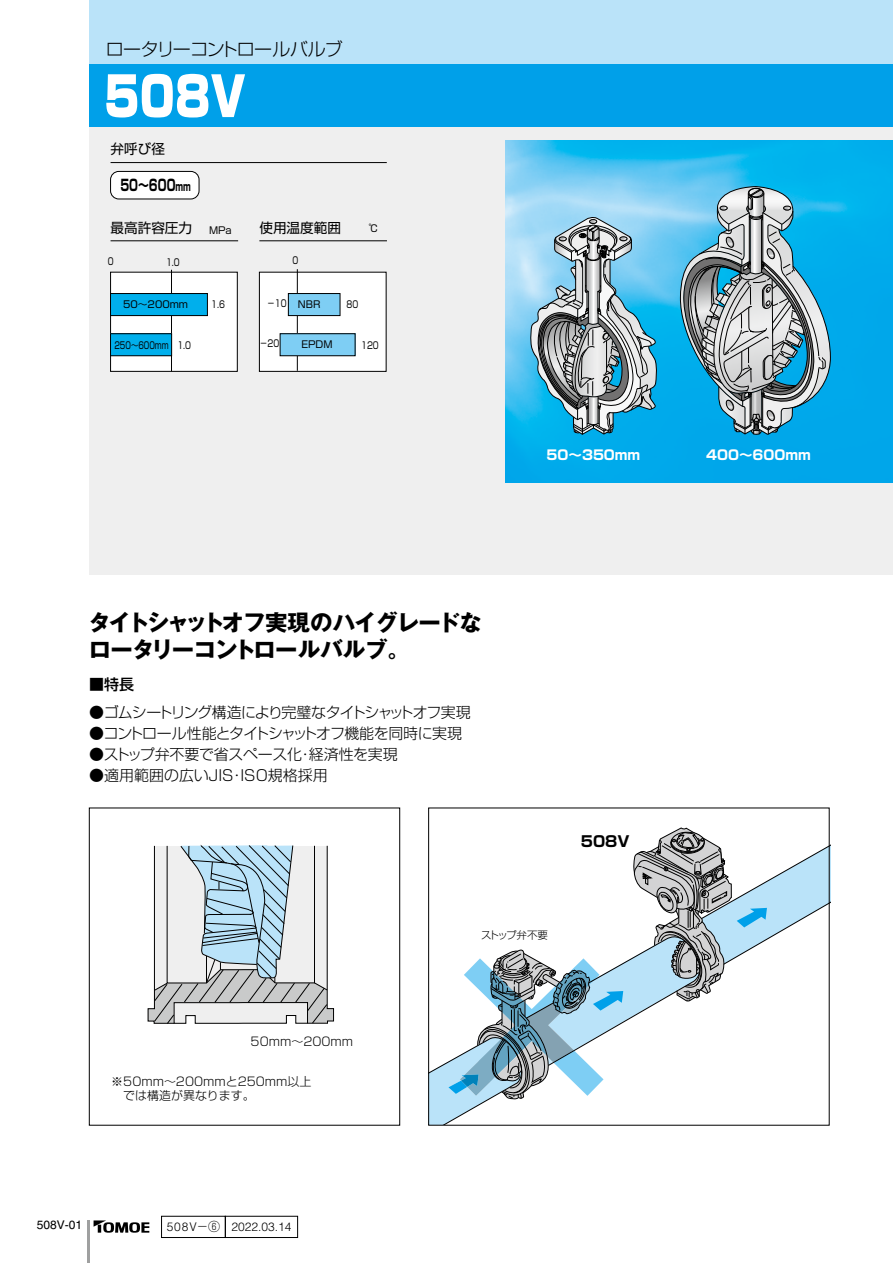
<style>
.page{position:relative;width:893px;height:1263px;background:#fff}
.page>*{position:absolute;margin:0;border:0;box-sizing:border-box;transform-origin:0 0}
.t1{font:700 22.5px/26.8px "Gothic MB101 Pro";letter-spacing:-.05em;color:#000}
.t2{font:300 18px "Shin Go Pro";letter-spacing:-.045em;color:#000}
.t3{font:700 15.6px "Shin Go Pro";color:#000;scale:.7 1}
.t4{font:300 15px/21px "Shin Go Pro";letter-spacing:-.03em;color:#000}
.t5{font:300 15px "Shin Go Pro";letter-spacing:-.075em;color:#000}
.t6{font:300 15px "Shin Go Pro";color:#000}
.t7{font:700 15px "Shin Go Pro";color:#000}
.t8{font:500 15px "Shin Go Pro";color:#000}
.t9{font:13.65px "Shin Go Pro";color:#000}
.t10{font:700 13.5px "Shin Go Pro";color:#fff}
.t11{font:300 12px/14.4px "Shin Go Pro";color:#000}
.t12{font:300 12px "Helvetica";color:#000}
.t13{font:12px "Helvetica";color:#000}
.t14{font:700 11.7px "Shin Go Pro";color:#000;scale:.7 1}
.t15{font:300 10.5px "Shin Go Pro";letter-spacing:-.08em;color:#000}
.t16{font:9.75px "Shin Go Pro";color:#000;scale:.8 1}
.t17{font:9.75px "Shin Go Pro";color:#000}
.t18{font:9.75px "Shin Go Pro";color:#000;scale:.75 1}
.s1{font-family:"Shin Go Pro"}
</style>
<div class="page">
<svg style="left:94px;top:1220px;width:12px;height:7px"></svg>
<svg style="left:98px;top:1222px;width:51px;height:11px"></svg>
<hr style="left:87px;top:1220px;width:3px;height:43px;background:#9fa0a0">
<div style="left:89px;top:808px;width:311px;height:317px;border:1px solid #000"></div>
<div style="left:89px;top:0;width:804px;height:574px;background:#efefef"></div>
<div style="left:89px;top:64px;width:804px;height:63px;background:#00a0e9"></div>
<div style="left:89px;top:0;width:804px;height:64px;background:#bae3f9"></div>
<img style="left:505px;top:141px;width:388px;height:341px">
<svg style="left:529px;top:216px;width:129px;height:219px"></svg>
<svg style="left:680px;top:187px;width:151px;height:264px"></svg>
<svg style="left:148px;top:844px;width:186px;height:180px"></svg>
<svg style="left:429px;top:828px;width:401px;height:297px"></svg>
<hr style="left:111px;top:162px;width:276px;height:1px;background:#000">
<hr style="left:111px;top:241px;width:127px;height:1px;background:#000">
<hr style="left:259px;top:241px;width:128px;height:1px;background:#000">
<div style="left:111px;top:272px;width:126px;height:99px;background:#fff"></div>
<div style="left:110px;top:272px;width:127px;height:100px;border:1px solid #000"></div>
<hr style="left:171px;top:270px;width:1px;height:101px;background:#000">
<div style="left:259px;top:272px;width:127px;height:99px;background:#fff"></div>
<div style="left:259px;top:272px;width:127px;height:100px;border:1px solid #000"></div>
<hr style="left:297px;top:269px;width:1px;height:102px;background:#000">
<div style="left:111px;top:171px;width:88px;height:28px;background:#fff;border-radius:8px"></div>
<div style="left:110px;top:171px;width:89px;height:28px;border:1px solid #000;border-radius:8px"></div>
<div style="left:111px;top:294px;width:96px;height:22px;background:#00afec"></div>
<div style="left:110px;top:293px;width:98px;height:23px;border:1px solid #000"></div>
<div style="left:288px;top:294px;width:52px;height:22px;background:#7ecef4"></div>
<div style="left:288px;top:293px;width:52px;height:23px;border:1px solid #000"></div>
<div style="left:111px;top:334px;width:61px;height:22px;background:#00afec"></div>
<div style="left:280px;top:334px;width:75px;height:22px;background:#7ecef4"></div>
<svg style="left:106px;top:74px;width:139px;height:44px"></svg>
<div style="left:225px;top:1216px;width:73px;height:22px;border:1px solid #000"></div>
<div style="left:161px;top:1216px;width:65px;height:22px;border:1px solid #000"></div>
<p class="t2" style="left:106px;top:34px;width:238px">ロータリーコントロールバルブ</p>
<p class="t9" style="left:111px;top:138px;width:56px">弁呼び径</p>
<p class="t3" style="left:120px;top:173px;width:80px">50～600</p>
<p class="t14" style="left:176px;top:178px;width:24px">mm</p>
<p class="t9" style="left:111px;top:216px;width:83px">最高許容圧力</p>
<p class="t17" style="left:209px;top:222px;width:24px">MPa</p>
<p class="t9" style="left:259px;top:216px;width:83px">使用温度範囲</p>
<p class="t17" style="left:369px;top:220px;width:11px">°C</p>
<p class="t16" style="left:108px;top:254px;width:9px">0</p>
<p class="t16" style="left:166px;top:254px;width:19px">1.0</p>
<p class="t16" style="left:292px;top:252px;width:9px">0</p>
<p class="t17" style="left:123px;top:297px;width:66px">50～200mm</p>
<p class="t18" style="left:114px;top:337px;width:74px">250～600mm</p>
<p class="t16" style="left:177px;top:337px;width:19px">1.0</p>
<p class="t16" style="left:211px;top:297px;width:19px">1.6</p>
<p class="t16" style="left:267px;top:295px;width:26px">－10</p>
<p class="t17" style="left:298px;top:296px;width:24px">NBR</p>
<p class="t16" style="left:260px;top:336px;width:26px">－20</p>
<p class="t17" style="left:301px;top:336px;width:33px">EPDM</p>
<p class="t16" style="left:347px;top:296px;width:16px">80</p>
<p class="t16" style="left:361px;top:337px;width:24px">120</p>
<p class="t10" style="left:547px;top:444px;width:95px">50～350mm</p>
<h1 class="t1" style="left:88px;top:606px;width:395px">タイトシャットオフ実現のハイグレードなロータリーコントロールバルブ。</h1>
<p class="t8" style="left:89px;top:671px;width:46px">■特長</p>
<p class="t5" style="left:89px;top:700px;width:383px">●ゴムシートリング構造により完璧なタイトシャットオフ実現</p>
<p class="t4" style="left:309px;top:721px;width:155px;text-indent:-220px">●コントロール性能とタイトシャットオフ機能を同時に実現経済性を実現</p>
<p class="t4" style="left:240px;top:742px;width:89px;text-indent:-151px">●ストップ弁不要で省スペース化<br>ISO規格採用</p>
<p class="t4" style="left:298px;top:742px;width:16px">・</p>
<p class="t6" style="left:89px;top:763px;width:146px">●適用範囲の広いJIS</p>
<p class="t4" style="left:230px;top:763px;width:16px">・</p>
<p class="t15" style="left:481px;top:927px;width:68px">ストップ弁不要</p>
<p class="t7" style="left:581px;top:829px;width:50px">508V</p>
<p class="t11" style="left:251px;top:1033px;width:104px">50mm～200mm</p>
<p class="t11" style="left:111px;top:1072px;width:202px">※50mm～200mmと250mm以上　では構造が異なります。</p>
<p class="t13" style="left:37px;top:1218px;width:47px">508V-01</p>
<p class="t12" style="left:167px;top:1219px;width:55px">508 <span class="s1">－</span>V <span class="s1">6</span></p>
<p class="t12" style="left:231px;top:1219px;width:62px">2022.03.14</p>
<p class="t10" style="left:706px;top:444px;width:106px">400～600mm</p>
</div>
